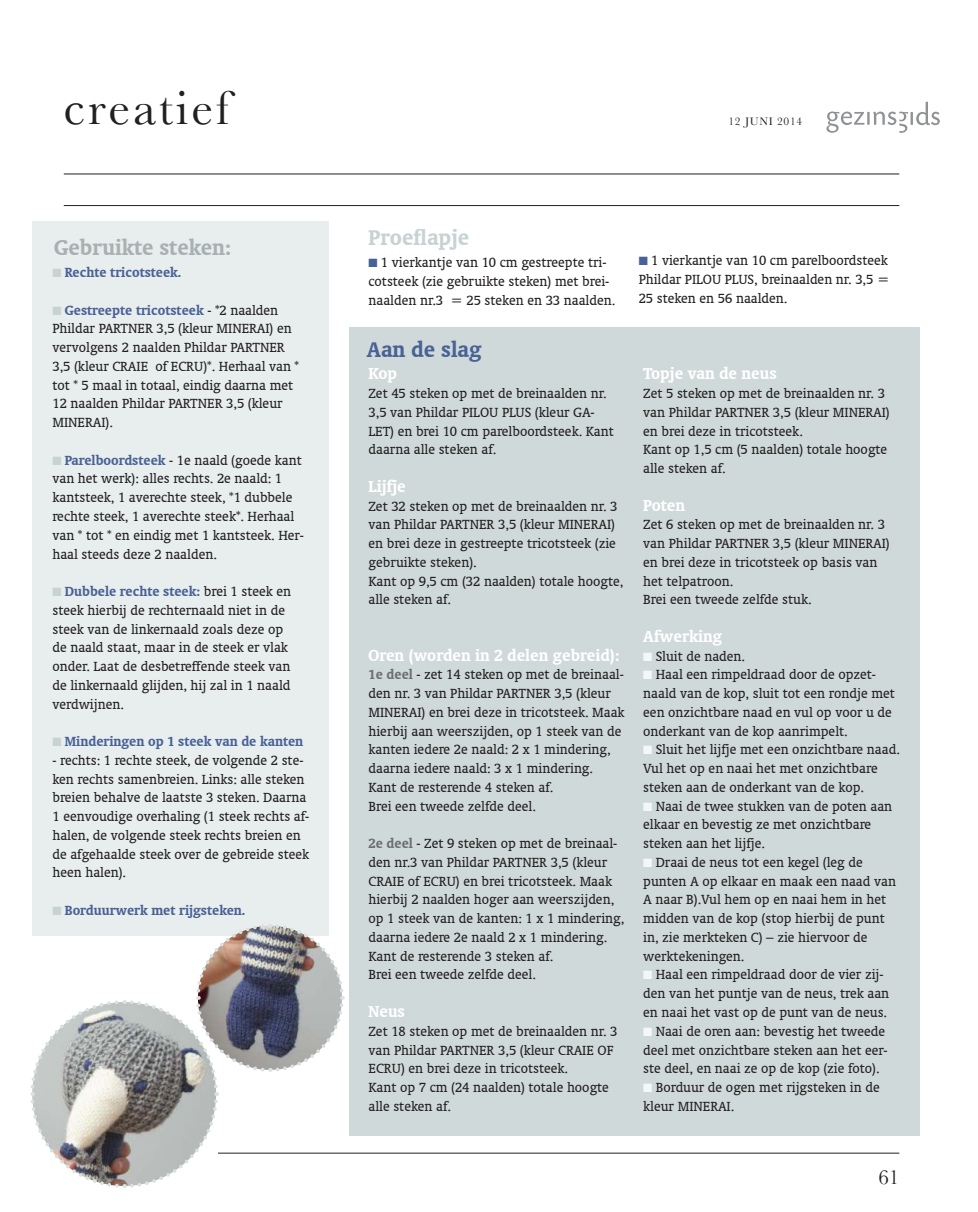
<style>
.page{position:relative;width:978px;height:1212px;background:#fff}
.page>*{position:absolute;margin:0;border:0;box-sizing:border-box;transform-origin:0 0}
.t1{font:49.5px "Baskerville";letter-spacing:.06em;color:#221f1f}
.t2{font:700 24px "Oranda BT";color:#a7b1b2}
.t3{font:700 24px "Oranda BT";color:#c7d2d2}
.t4{font:700 24px "Oranda BT";color:#486296}
.t5{font:21px "Baskerville";color:#221f1f}
.t6{font:700 18px "Oranda BT";color:#fff}
.t7{font:15px/18.8px "Oranda BT";color:#221f1f}
.t8{font:700 15px "Oranda BT";color:#486296}
.t9{font:11.4px "Baskerville";letter-spacing:.065em;color:#221f1f}
.s1{color:#c7d2d2}
.s2{font-weight:700;color:#486296}
.s3{color:#486296}
.s4{font-weight:700;color:#6c6e70}
.s5{color:#f4f7f7}
</style>
<div class="page">
<hr style="left:64px;top:174px;width:835px;height:1px;background:#221f1f">
<svg style="left:826px;top:102px;width:114px;height:31px"></svg>
<hr style="left:64px;top:205px;width:835px;height:1px;background:#221f1f">
<hr style="left:218px;top:1153px;width:681px;height:1px;background:#221f1f">
<div style="left:349px;top:327px;width:570px;height:808px;background:#d0d9d9"></div>
<div style="left:32px;top:221px;width:296px;height:714px;background:#e8eded"></div>
<svg style="left:30px;top:922px;width:316px;height:266px"></svg>
<h1 class="t1" style="left:64px;top:91px;width:167px">creatief</h1>
<h2 class="t2" style="left:54px;top:238px;width:178px">Gebruikte steken:</h2>
<p class="t8" style="left:52px;top:267px;width:130px"><span class="s1">■</span> Rechte tricotsteek.</p>
<p class="t7" style="left:52px;top:302px;width:248px"><span class="s1">■</span> <span class="s2">Gestreepte tricotsteek</span> - *2 naalden Phildar PARTNER 3,5 (kleur MINERAI) en vervolgens 2 naalden Phildar PARTNER 3,5 (kleur CRAIE of ECRU)*. Herhaal van * tot * 5 maal in totaal, eindig daarna met 12 naalden Phildar PARTNER 3,5 (kleur MINERAI).</p>
<p class="t7" style="left:52px;top:452px;width:253px"><span class="s1">■</span> <span class="s2">Parelboordsteek</span> - 1e naald (goede kant van het werk): alles rechts. 2e naald: 1 kantsteek, 1 averechte steek, *1 dubbele rechte steek, 1 averechte steek*. Herhaal van * tot * en eindig met 1 kantsteek. Her&shy;haal steeds deze 2 naalden.</p>
<p class="t7" style="left:52px;top:583px;width:240px"><span class="s1">■</span> <span class="s2">Dubbele rechte steek:</span> brei 1 steek en steek hierbij de rechternaald niet in de steek van de linkernaald zoals deze op de naald staat, maar in de steek er vlak onder. Laat de desbetreffende steek van de linkernaald glijden, hij zal in 1 naald verdwijnen.</p>
<p class="t8" style="left:52px;top:735px;width:252px"><span class="s1">■</span> Minderingen op 1 steek van de kanten</p>
<p class="t7" style="left:52px;top:752px;width:258px">- rechts: 1 rechte steek, de volgende 2 ste&shy;ken rechts samenbreien. Links: alle steken breien behalve de laatste 3 steken. Daarna 1 eenvoudige overhaling (1 steek rechts af&shy;halen, de volgende steek rechts breien en de afgehaalde steek over de gebreide steek heen halen).</p>
<p class="t8" style="left:52px;top:904px;width:194px"><span class="s1">■</span> Borduurwerk met rijgsteken.</p>
<h2 class="t3" style="left:369px;top:224px;width:102px">Proeflapje</h2>
<p class="t9" style="left:729px;top:117px;width:75px">12 JUNI 2014</p>
<p class="t7" style="left:369px;top:254px;width:248px"><span class="s3">■</span> 1 vierkantje van 10 cm gestreepte tri&shy;cotsteek (zie gebruikte steken) met brei&shy;naalden nr.3 = 25 steken en 33 naalden.</p>
<p class="t7" style="left:639px;top:252px;width:252px;text-align:justify"><span class="s3">■</span> 1 vierkantje van 10 cm parelboordsteek Phildar PILOU PLUS, breinaalden nr. 3,5 = 25 steken en 56 naalden.</p>
<h2 class="t4" style="left:367px;top:340px;width:116px">Aan de slag</h2>
<p class="t6" style="left:369px;top:367px;width:30px">Kop</p>
<p class="t7" style="left:369px;top:385px;width:247px">Zet 45 steken op met de breinaalden nr.<br>3,5 van Phildar PILOU PLUS (kleur GA-LET) en brei 10 cm parelboordsteek. Kant daarna alle steken af.</p>
<p class="t6" style="left:369px;top:479px;width:39px">Lijfje</p>
<p class="t7" style="left:369px;top:498px;width:256px">Zet 32 steken op met de breinaalden nr. 3 van Phildar PARTNER 3,5 (kleur MINERAI) en brei deze in gestreepte tricotsteek (zie gebruikte steken).<br>Kant op 9,5 cm (32 naalden) totale hoogte, alle steken af.</p>
<p class="t6" style="left:369px;top:648px;width:253px">Oren (worden in 2 delen gebreid):</p>
<p class="t7" style="left:369px;top:666px;width:258px"><span class="s4">1e deel</span> - zet 14 steken op met de breinaal&shy;den nr. 3 van Phildar PARTNER 3,5 (kleur MINERAI) en brei deze in tricotsteek. Maak hierbij aan weerszijden, op 1 steek van de kanten iedere 2e naald: 2 x 1 mindering, daarna iedere naald: 3 x 1 mindering.<br>Kant de resterende 4 steken af.<br>Brei een tweede zelfde deel.</p>
<p class="t7" style="left:369px;top:835px;width:257px"><span class="s4">2e deel</span> - Zet 9 steken op met de breinaal&shy;den nr.3 van Phildar PARTNER 3,5 (kleur CRAIE of ECRU) en brei tricotsteek. Maak hierbij 2 naalden hoger aan weerszijden, op 1 steek van de kanten: 1 x 1 mindering, daarna iedere 2e naald 2 x 1 mindering.<br>Kant de resterende 3 steken af.<br>Brei een tweede zelfde deel.</p>
<p class="t6" style="left:369px;top:1004px;width:38px">Neus</p>
<p class="t7" style="left:369px;top:1023px;width:250px">Zet 18 steken op met de breinaalden nr. 3 van Phildar PARTNER 3,5 (kleur CRAIE OF ECRU) en brei deze in tricotsteek.<br>Kant op 7 cm (24 naalden) totale hoogte alle steken af.</p>
<p class="t6" style="left:643px;top:367px;width:135px">Topje van de neus</p>
<p class="t7" style="left:643px;top:385px;width:248px">Zet 5 steken op met de breinaalden nr. 3 van Phildar PARTNER 3,5 (kleur MINERAI) en brei deze in tricotsteek.<br>Kant op 1,5 cm (5 naalden) totale hoogte alle steken af.</p>
<p class="t6" style="left:643px;top:498px;width:43px">Poten</p>
<p class="t7" style="left:643px;top:516px;width:248px">Zet 6 steken op met de breinaalden nr. 3 van Phildar PARTNER 3,5 (kleur MINERAI) en brei deze in tricotsteek op basis van het telpatroon.<br>Brei een tweede zelfde stuk.</p>
<p class="t6" style="left:643px;top:629px;width:80px">Afwerking</p>
<p class="t7" style="left:643px;top:648px;width:103px"><span class="s5">■</span> Sluit de naden.</p>
<p class="t7" style="left:643px;top:666px;width:253px"><span class="s5">■</span> Haal een rimpeldraad door de opzet&shy;naald van de kop, sluit tot een rondje met een onzichtbare naad en vul op voor u de onderkant van de kop aanrimpelt.</p>
<p class="t7" style="left:643px;top:741px;width:258px"><span class="s5">■</span> Sluit het lijfje met een onzichtbare naad.<br>Vul het op en naai het met onzichtbare steken aan de onderkant van de kop.</p>
<p class="t7" style="left:643px;top:798px;width:250px"><span class="s5">■</span> Naai de twee stukken van de poten aan elkaar en bevestig ze met onzichtbare steken aan het lijfje.</p>
<p class="t7" style="left:643px;top:854px;width:254px"><span class="s5">■</span> Draai de neus tot een kegel (leg de punten A op elkaar en maak een naad van A naar B).Vul hem op en naai hem in het midden van de kop (stop hierbij de punt in, zie merkteken C) – zie hiervoor de werktekeningen.</p>
<p class="t7" style="left:643px;top:966px;width:247px"><span class="s5">■</span> Haal een rimpeldraad door de vier zij&shy;den van het puntje van de neus, trek aan en naai het vast op de punt van de neus.</p>
<p class="t7" style="left:643px;top:1023px;width:246px"><span class="s5">■</span> Naai de oren aan: bevestig het tweede deel met onzichtbare steken aan het eer&shy;ste deel, en naai ze op de kop (zie foto).</p>
<p class="t7" style="left:643px;top:1079px;width:238px"><span class="s5">■</span> Borduur de ogen met rijgsteken in de kleur MINERAI.</p>
<h3 class="t5" style="left:878px;top:1169px;width:22px">61</h3>
</div>
